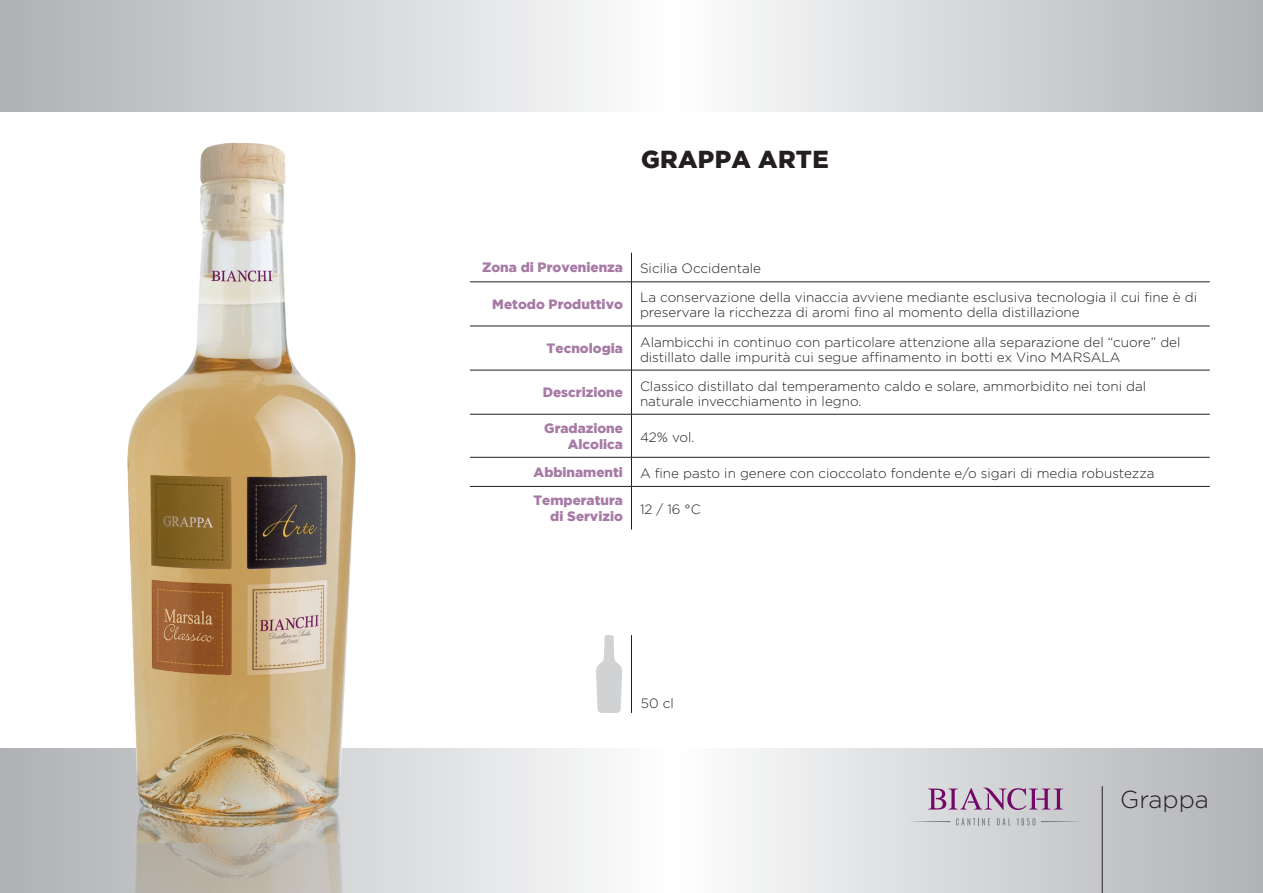
<style>
.page{position:relative;width:1263px;height:893px;background:#fff}
.page>*{position:absolute;margin:0;border:0;box-sizing:border-box;transform-origin:0 0}
.t1{font:900 24.45px "Gotham";letter-spacing:.015em;color:#231f20}
.t2{font:300 24.45px "Gotham";color:#231f20}
.t3{font:300 13.5px/15px "Gotham";color:#231f20}
.t4{font:900 13.5px/16.2px "Gotham";color:#a77aa6;text-align:right}
</style>
<div class="page">
<svg style="left:0;top:0;width:1263px;height:112px"></svg>
<svg style="left:0;top:748px;width:1263px;height:145px"></svg>
<svg style="left:631px;top:253px;width:1px;height:29px"></svg>
<hr style="left:470px;top:282px;width:161px;height:1px;background:#231f20">
<hr style="left:631px;top:282px;width:579px;height:1px;background:#231f20">
<hr style="left:631px;top:282px;width:1px;height:44px;background:#231f20">
<hr style="left:470px;top:326px;width:161px;height:1px;background:#231f20">
<hr style="left:631px;top:326px;width:579px;height:1px;background:#231f20">
<hr style="left:631px;top:326px;width:1px;height:44px;background:#231f20">
<hr style="left:470px;top:370px;width:161px;height:1px;background:#231f20">
<hr style="left:631px;top:370px;width:579px;height:1px;background:#231f20">
<hr style="left:631px;top:370px;width:1px;height:44px;background:#231f20">
<hr style="left:470px;top:414px;width:161px;height:1px;background:#231f20">
<hr style="left:631px;top:414px;width:579px;height:1px;background:#231f20">
<hr style="left:631px;top:414px;width:1px;height:43px;background:#231f20">
<hr style="left:470px;top:457px;width:161px;height:1px;background:#231f20">
<hr style="left:631px;top:457px;width:579px;height:1px;background:#231f20">
<svg style="left:631px;top:457px;width:1px;height:29px"></svg>
<hr style="left:470px;top:486px;width:161px;height:1px;background:#231f20">
<hr style="left:631px;top:486px;width:579px;height:1px;background:#231f20">
<hr style="left:631px;top:487px;width:1px;height:42px;background:#231f20">
<img style="left:119px;top:843px;width:243px;height:50px">
<img style="left:119px;top:142px;width:243px;height:701px">
<hr style="left:1102px;top:786px;width:1px;height:107px;background:#231f20">
<hr style="left:631px;top:635px;width:1px;height:78px;background:#231f20">
<svg style="left:596px;top:635px;width:26px;height:78px"></svg>
<svg style="left:909px;top:821px;width:41px;height:1px"></svg>
<svg style="left:1041px;top:821px;width:41px;height:1px"></svg>
<svg style="left:928px;top:787px;width:135px;height:23px;background:#b89cb7"></svg>
<svg style="left:956px;top:818px;width:34px;height:7px"></svg>
<svg style="left:997px;top:818px;width:13px;height:7px"></svg>
<svg style="left:1017px;top:818px;width:18px;height:7px"></svg>
<h1 class="t1" style="left:641px;top:145px;width:189px">GRAPPA ARTE</h1>
<p class="t4" style="left:482px;top:259px;width:142px">Zona di Provenienza</p>
<p class="t3" style="left:640px;top:261px;width:123px">Sicilia Occidentale</p>
<p class="t4" style="left:492px;top:296px;width:132px">Metodo Produttivo</p>
<p class="t3" style="left:640px;top:290px;width:558px">La conservazione della vinaccia avviene mediante esclusiva tecnologia il cui fine è di preservare la ricchezza di aromi fino al momento della distillazione</p>
<p class="t4" style="left:547px;top:340px;width:78px">Tecnologia</p>
<p class="t3" style="left:640px;top:334px;width:542px">Alambicchi in continuo con particolare attenzione alla separazione del “cuore” del distillato dalle impurità cui segue affinamento in botti ex Vino MARSALA</p>
<p class="t4" style="left:543px;top:384px;width:82px">Descrizione</p>
<p class="t3" style="left:640px;top:378px;width:508px">Classico distillato dal temperamento caldo e solare, ammorbidito nei toni dal naturale invecchiamento in legno.</p>
<p class="t4" style="left:544px;top:419px;width:80px">Gradazione<br>Alcolica</p>
<p class="t3" style="left:640px;top:429px;width:56px">42% vol.</p>
<p class="t4" style="left:534px;top:464px;width:91px">Abbinamenti</p>
<p class="t3" style="left:640px;top:465px;width:516px">A fine pasto in genere con cioccolato fondente e/o sigari di media robustezza</p>
<p class="t4" style="left:533px;top:492px;width:91px">Temperatura di Servizio</p>
<p class="t3" style="left:640px;top:502px;width:62px">12 / 16 °C</p>
<p class="t3" style="left:641px;top:696px;width:34px">50 cl</p>
<h1 class="t2" style="left:1120px;top:786px;width:90px">Grappa</h1>
</div>
